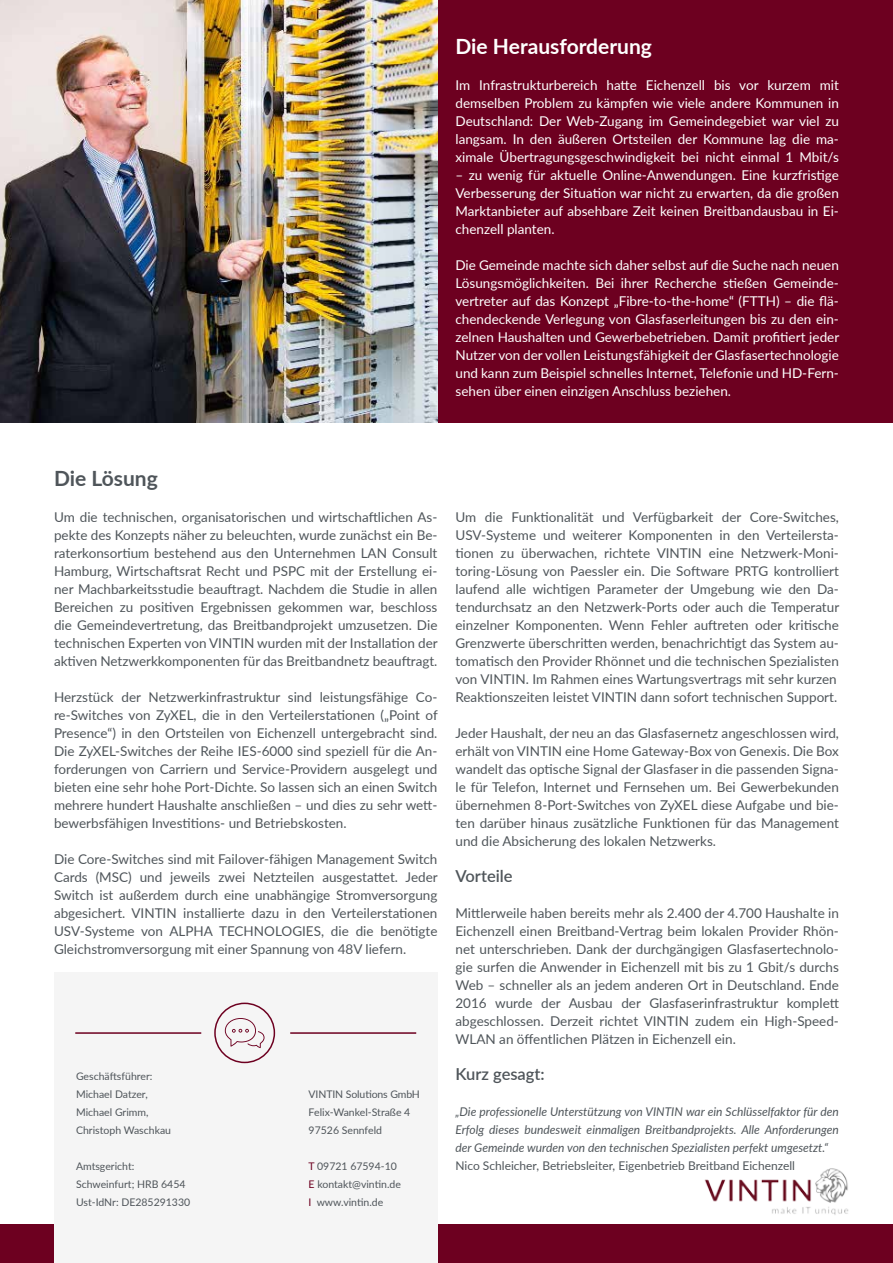
<style>
.page{position:relative;width:893px;height:1263px;background:#fff}
.page>*{position:absolute;margin:0;border:0;box-sizing:border-box;transform-origin:0 0}
.t1{font:700 21px "Lato";color:#fff}
.t2{font:700 21px "Lato";color:#4f555a}
.t3{font:600 16.5px "Lato";color:#4f555a}
.t4{font:13.5px/18px "Lato";color:#4f555a;text-align:justify}
.t5{font:13.5px/18px "Lato";color:#fff;text-align:justify}
.t6{font:italic 12px/18px "Lato";color:#4f555a;text-align:justify}
.t7{font:12px "Lato";color:#4f555a}
.t8{font:10.5px/18px "Lato";color:#4f555a}
.s1{color:#6d0020}
</style>
<div class="page">
<div style="left:0;top:1224px;width:893px;height:39px;background:#6d0020"></div>
<div style="left:437px;top:0;width:456px;height:422px;background:#6d0020"></div>
<div style="left:54px;top:972px;width:383px;height:291px;background:#f5f5f5"></div>
<img style="left:0;top:0;width:437px;height:422px">
<div style="left:214px;top:1002px;width:61px;height:61px;border:2px solid #6d0020;border-radius:50%"></div>
<svg style="left:225px;top:1018px;width:40px;height:30px"></svg>
<hr style="left:75px;top:1032px;width:126px;height:2px;background:#6d0020">
<hr style="left:290px;top:1032px;width:126px;height:2px;background:#6d0020">
<img style="left:704px;top:1168px;width:145px;height:47px">
<h1 class="t1" style="left:455px;top:31px;width:198px">Die Herausforderung</h1>
<p class="t5" style="left:455px;top:76px;width:385px">Im Infrastrukturbereich hatte Eichenzell bis vor kurzem mit demselben Problem zu kämpfen wie viele andere Kommunen in Deutschland: Der Web-Zugang im Gemeindegebiet war viel zu langsam. In den äußeren Ortsteilen der Kommune lag die ma&shy;ximale Übertragungsgeschwindigkeit bei nicht einmal 1 Mbit/s</p>
<p class="t5" style="left:455px;top:166px;width:385px">– zu wenig für aktuelle Online-Anwendungen. Eine kurzfristige Verbesserung der Situation war nicht zu erwarten, da die großen Marktanbieter auf absehbare Zeit keinen Breitbandausbau in Ei&shy;chenzell planten.</p>
<p class="t5" style="left:455px;top:255px;width:385px">Die Gemeinde machte sich daher selbst auf die Suche nach neuen Lösungsmöglichkeiten. Bei ihrer Recherche stießen Gemeinde&shy;vertreter auf das Konzept „Fibre-to-the-home“ (FTTH) – die flä&shy;chendeckende Verlegung von Glasfaserleitungen bis zu den ein&shy;zelnen Haushalten und Gewerbebetrieben. Damit profitiert jeder Nutzer von der vollen Leistungsfähigkeit der Glasfasertechnologie und kann zum Beispiel schnelles Internet, Telefonie und HD-Fern&shy;sehen über einen einzigen Anschluss beziehen.</p>
<h1 class="t2" style="left:54px;top:463px;width:105px">Die Lösung</h1>
<p class="t4" style="left:54px;top:508px;width:385px">Um die technischen, organisatorischen und wirtschaftlichen As&shy;pekte des Konzepts näher zu beleuchten, wurde zunächst ein Be&shy;raterkonsortium bestehend aus den Unternehmen LAN Consult Hamburg, Wirtschaftsrat Recht und PSPC mit der Erstellung ei&shy;ner Machbarkeitsstudie beauftragt. Nachdem die Studie in allen Bereichen zu positiven Ergebnissen gekommen war, beschloss die Gemeindevertretung, das Breitbandprojekt umzusetzen. Die technischen Experten von VINTIN wurden mit der Installation der aktiven Netzwerkkomponenten für das Breitbandnetz beauftragt.</p>
<p class="t4" style="left:54px;top:687px;width:385px">Herzstück der Netzwerkinfrastruktur sind leistungsfähige Co&shy;re-Switches von ZyXEL, die in den Verteilerstationen („Point of Presence“) in den Ortsteilen von Eichenzell untergebracht sind.<br>Die ZyXEL-Switches der Reihe IES-6000 sind speziell für die An&shy;forderungen von Carriern und Service-Providern ausgelegt und bieten eine sehr hohe Port-Dichte. So lassen sich an einen Switch mehrere hundert Haushalte anschließen – und dies zu sehr wett&shy;bewerbsfähigen Investitions- und Betriebskosten.</p>
<p class="t4" style="left:54px;top:849px;width:385px">Die Core-Switches sind mit Failover-fähigen Management Switch Cards (MSC) und jeweils zwei Netzteilen ausgestattet. Jeder Switch ist außerdem durch eine unabhängige Stromversorgung abgesichert. VINTIN installierte dazu in den Verteilerstationen USV-Systeme von ALPHA TECHNOLOGIES, die die benötigte Gleichstromversorgung mit einer Spannung von 48V liefern.</p>
<p class="t8" style="left:76px;top:1067px;width:97px">Geschäftsführer:<br>Michael Datzer,<br>Michael Grimm,<br>Christoph Waschkau</p>
<p class="t8" style="left:76px;top:1157px;width:116px">Amtsgericht:<br>Schweinfurt; HRB 6454<br>Ust-IdNr: DE285291330</p>
<p class="t8" style="left:309px;top:1085px;width:113px">VINTIN Solutions GmbH<br>Felix-Wankel-Straße 4<br>97526 Sennfeld</p>
<p class="t8" style="left:309px;top:1157px;width:94px"><span class="s1">T</span> 09721 67594-10<br><span class="s1">E</span> kontakt@vintin.de<br><span class="s1">I</span> www.vintin.de</p>
<p class="t4" style="left:455px;top:508px;width:385px;text-align:left">Um die Funktionalität und Verfügbarkeit der Core-Switches, USV-Systeme und weiterer Komponenten in den Verteilersta&shy;tionen zu überwachen, richtete VINTIN eine Netzwerk-Moni&shy;toring-Lösung von Paessler ein. Die Software PRTG kontrolliert laufend alle wichtigen Parameter der Umgebung wie den Da&shy;tendurchsatz an den Netzwerk-Ports oder auch die Temperatur einzelner Komponenten. Wenn Fehler auftreten oder kritische Grenzwerte überschritten werden, benachrichtigt das System au&shy;tomatisch den Provider Rhönnet und die technischen Spezialisten von VINTIN. Im Rahmen eines Wartungsvertrags mit sehr kurzen Reaktionszeiten leistet VINTIN dann sofort technischen Support.</p>
<p class="t4" style="left:455px;top:723px;width:385px">Jeder Haushalt, der neu an das Glasfasernetz angeschlossen wird, erhält von VINTIN eine Home Gateway-Box von Genexis. Die Box wandelt das optische Signal der Glasfaser in die passenden Signa&shy;le für Telefon, Internet und Fernsehen um. Bei Gewerbekunden übernehmen 8-Port-Switches von ZyXEL diese Aufgabe und bie&shy;ten darüber hinaus zusätzliche Funktionen für das Management und die Absicherung des lokalen Netzwerks.</p>
<p class="t3" style="left:455px;top:864px;width:59px">Vorteile</p>
<p class="t4" style="left:455px;top:904px;width:385px">Mittlerweile haben bereits mehr als 2.400 der 4.700 Haushalte in Eichenzell einen Breitband-Vertrag beim lokalen Provider Rhön&shy;net unterschrieben. Dank der durchgängigen Glasfasertechnolo&shy;gie surfen die Anwender in Eichenzell mit bis zu 1 Gbit/s durchs Web – schneller als an jedem anderen Ort in Deutschland. Ende 2016 wurde der Ausbau der Glasfaserinfrastruktur komplett abgeschlossen. Derzeit richtet VINTIN zudem ein High-Speed-WLAN an öffentlichen Plätzen in Eichenzell ein.</p>
<p class="t3" style="left:455px;top:1062px;width:91px">Kurz gesagt:</p>
<p class="t6" style="left:455px;top:1102px;width:385px">„Die professionelle Unterstützung von VINTIN war ein Schlüsselfaktor für den Erfolg dieses bundesweit einmaligen Breitbandprojekts. Alle Anforderungen der Gemeinde wurden von den technischen Spezialisten perfekt umgesetzt.“</p>
<p class="t7" style="left:455px;top:1157px;width:341px">Nico Schleicher, Betriebsleiter, Eigenbetrieb Breitband Eichenzell</p>
</div>
